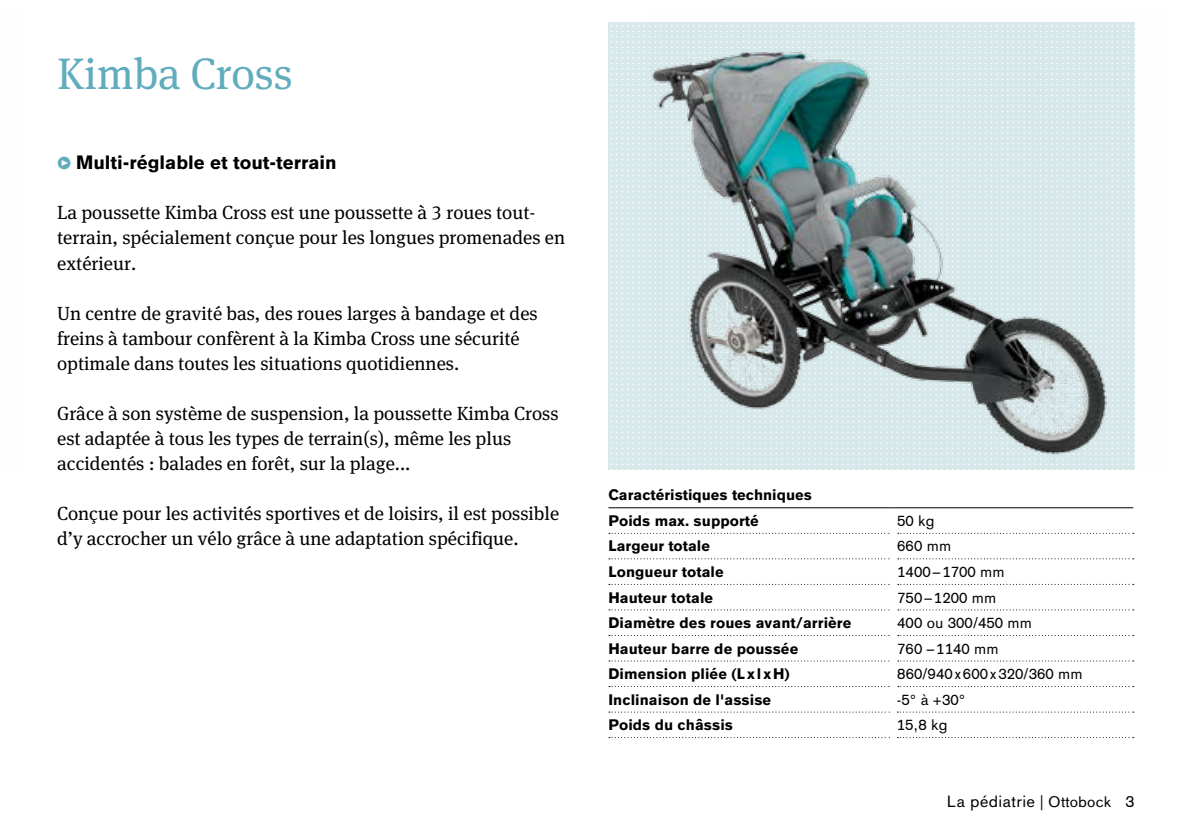
<style>
.page{position:relative;width:1191px;height:840px;background:#fff}
.page>*{position:absolute;margin:0;border:0;box-sizing:border-box;transform-origin:0 0}
.t1{font:44px "OBO Serif";color:#61acbd}
.t2{font:19px/25px "OBO Serif";color:#000}
.t3{font:700 19px "OBO Sans";color:#000}
.t4{font:16px "OBO Sans";letter-spacing:.025em;color:#000}
.t5{font:700 15px/25.8px "OBO Sans";letter-spacing:.005em;color:#000}
.t6{font:15px "OBO Sans";letter-spacing:.005em;color:#000}
.s1{font-family:"OBO Serif";font-weight:400;font-size:17px;color:#61acbd}
.s2{font-size:15px}
</style>
<div class="page">
<svg style="left:608px;top:25px;width:526px;height:445px;background:#daeaed"></svg>
<svg style="left:609px;top:711px;width:277px;height:1px"></svg>
<svg style="left:897px;top:711px;width:236px;height:1px"></svg>
<svg style="left:609px;top:532px;width:280px;height:1px"></svg>
<svg style="left:897px;top:532px;width:236px;height:1px"></svg>
<svg style="left:609px;top:558px;width:280px;height:1px"></svg>
<svg style="left:897px;top:558px;width:236px;height:1px"></svg>
<svg style="left:609px;top:583px;width:273px;height:1px"></svg>
<svg style="left:898px;top:583px;width:225px;height:1px"></svg>
<svg style="left:609px;top:609px;width:280px;height:1px"></svg>
<svg style="left:897px;top:609px;width:236px;height:1px"></svg>
<svg style="left:609px;top:660px;width:280px;height:1px"></svg>
<svg style="left:897px;top:660px;width:236px;height:1px"></svg>
<hr style="left:608px;top:507px;width:285px;height:1px;background:#000">
<hr style="left:893px;top:507px;width:240px;height:1px;background:#000">
<img style="left:649px;top:22px;width:486px;height:447px">
<h1 class="t1" style="left:57px;top:48px;width:237px">Kimba Cross</h1>
<p class="t3" style="left:57px;top:152px;width:281px"><span class="s1">•</span> Multi-réglable et tout-terrain</p>
<p class="t2" style="left:57px;top:200px;width:509px">La poussette Kimba Cross est une poussette à 3 roues tout&shy;terrain, spécialement conçue pour les longues promenades en extérieur.</p>
<p class="t2" style="left:57px;top:300px;width:482px">Un centre de gravité bas, des roues larges à bandage et des freins à tambour confèrent à la Kimba Cross une sécurité optimale dans toutes les situations quotidiennes.</p>
<p class="t2" style="left:57px;top:400px;width:503px">Grâce à son système de suspension, la poussette Kimba Cross est adaptée à tous les types de terrain(s), même les plus accidentés : balades en forêt, sur la plage...</p>
<p class="t2" style="left:57px;top:500px;width:503px">Conçue pour les activités sportives et de loisirs, il est possible d’y accrocher un vélo grâce à une adaptation spécifique.</p>
<p class="t5" style="left:608px;top:481px;width:205px">Caractéristiques techniques<br>Poids max. supporté</p>
<p class="t6" style="left:897px;top:511px;width:39px">50 kg</p>
<p class="t5" style="left:608px;top:533px;width:103px">Largeur totale</p>
<p class="t6" style="left:897px;top:537px;width:55px">660 mm</p>
<p class="t5" style="left:608px;top:558px;width:117px">Longueur totale</p>
<p class="t6" style="left:897px;top:562px;width:109px">1400–1700 mm</p>
<p class="t5" style="left:608px;top:584px;width:106px">Hauteur totale</p>
<p class="t6" style="left:897px;top:588px;width:101px">750–1200 mm</p>
<p class="t5" style="left:608px;top:609px;width:244px">Diamètre des roues avant/arrière</p>
<p class="t6" style="left:897px;top:613px;width:136px">400 ou 300/450 mm</p>
<p class="t5" style="left:608px;top:635px;width:191px">Hauteur barre de poussée</p>
<p class="t6" style="left:897px;top:639px;width:103px">760 –1140 mm</p>
<p class="t5" style="left:608px;top:660px;width:183px">Dimension pliée (Lx l xH)</p>
<p class="t6" style="left:897px;top:664px;width:187px">860/940x600x320/360 mm</p>
<p class="t5" style="left:608px;top:686px;width:164px">Inclinaison de l'assise</p>
<p class="t6" style="left:896px;top:690px;width:70px">-5° à +30°</p>
<p class="t5" style="left:608px;top:711px;width:126px">Poids du châssis</p>
<p class="t6" style="left:896px;top:715px;width:52px">15,8 kg</p>
<p class="t4" style="left:946px;top:791px;width:189px">La pédiatrie <span class="s2">| Ottobock</span> 3</p>
</div>
